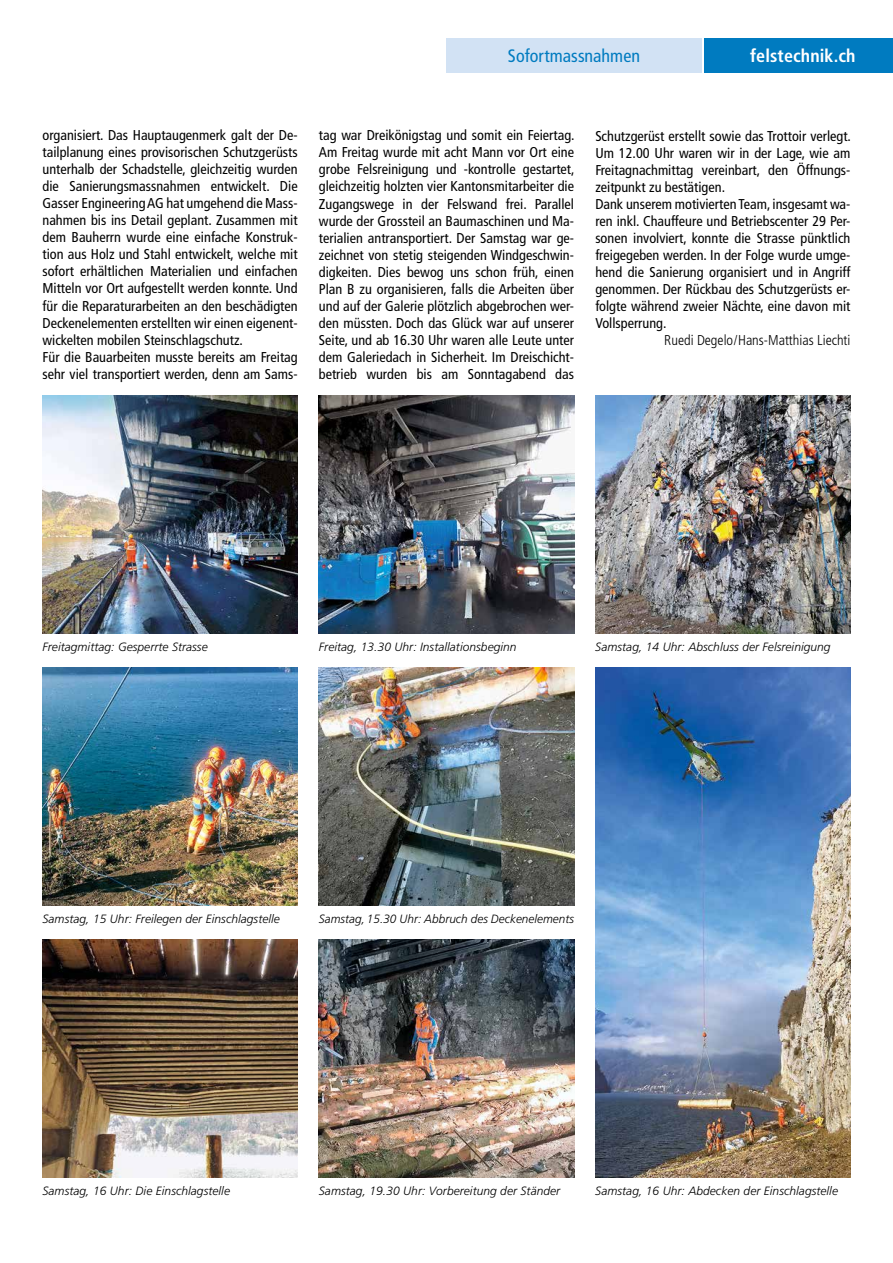
<style>
.page{position:relative;width:893px;height:1263px;background:#fff}
.page>*{position:absolute;margin:0;border:0;box-sizing:border-box;transform-origin:0 0}
.t1{font:condensed 18px "Frutiger";letter-spacing:.005em;color:#007bc0}
.t2{font:700 condensed 18px "Frutiger";letter-spacing:.005em;color:#fff}
.t3{font:condensed 14.25px/17px "Frutiger";color:#000}
.t4{font:300 condensed 14.25px "Frutiger";color:#000}
.t5{font:italic 300 12px "Frutiger";letter-spacing:.005em;color:#000}
</style>
<div class="page">
<div style="left:446px;top:38px;width:256px;height:34px;background:#d2e2f4"></div>
<div style="left:704px;top:38px;width:189px;height:34px;background:#007bc0"></div>
<img style="left:43px;top:395px;width:255px;height:239px">
<img style="left:595px;top:668px;width:255px;height:510px">
<img style="left:43px;top:668px;width:255px;height:238px">
<img style="left:319px;top:395px;width:255px;height:239px">
<img style="left:319px;top:940px;width:255px;height:238px">
<img style="left:319px;top:668px;width:255px;height:238px">
<img style="left:595px;top:395px;width:255px;height:239px">
<img style="left:43px;top:940px;width:255px;height:238px">
<p class="t1" style="left:508px;top:45px;width:134px">Sofortmassnahmen</p>
<p class="t2" style="left:750px;top:45px;width:107px">felstechnik.ch</p>
<p class="t3" style="left:43px;top:127px;width:257px">organisiert. Das Hauptaugenmerk galt der De&shy;tailplanung eines provisorischen Schutzgerüsts unterhalb der Schadstelle, gleichzeitig wurden die Sanierungsmassnahmen entwickelt. Die Gasser Engineering AG hat umgehend die Mass&shy;nahmen bis ins Detail geplant. Zusammen mit dem Bauherrn wurde eine einfache Konstruk&shy;tion aus Holz und Stahl entwickelt, welche mit sofort erhältlichen Materialien und einfachen Mitteln vor Ort aufgestellt werden konnte. Und für die Reparaturarbeiten an den beschädigten Deckenelementen erstellten wir einen eigenent&shy;wickelten mobilen Steinschlagschutz.<br>Für die Bauarbeiten musste bereits am Freitag sehr viel transportiert werden, denn am Sams-</p>
<p class="t3" style="left:319px;top:127px;width:257px;text-align:justify">tag war Dreikönigstag und somit ein Feiertag.<br>Am Freitag wurde mit acht Mann vor Ort eine grobe Felsreinigung und -kontrolle gestartet, gleichzeitig holzten vier Kantonsmitarbeiter die Zugangswege in der Felswand frei. Parallel wurde der Grossteil an Baumaschinen und Ma&shy;terialien antransportiert. Der Samstag war ge&shy;zeichnet von stetig steigenden Windgeschwin&shy;digkeiten. Dies bewog uns schon früh, einen Plan B zu organisieren, falls die Arbeiten über und auf der Galerie plötzlich abgebrochen wer&shy;den müssten. Doch das Glück war auf unserer Seite, und ab 16.30 Uhr waren alle Leute unter dem Galeriedach in Sicherheit. Im Dreischicht&shy;betrieb wurden bis am Sonntagabend das</p>
<p class="t3" style="left:595px;top:127px;width:257px">Schutzgerüst erstellt sowie das Trottoir verlegt.<br>Um 12.00 Uhr waren wir in der Lage, wie am Freitagnachmittag vereinbart, den Öffnungs&shy;zeitpunkt zu bestätigen.<br>Dank unserem motivierten Team, insgesamt wa&shy;ren inkl. Chauffeure und Betriebscenter 29 Per&shy;sonen involviert, konnte die Strasse pünktlich freigegeben werden. In der Folge wurde umge&shy;hend die Sanierung organisiert und in Angriff genommen. Der Rückbau des Schutzgerüsts er&shy;folgte während zweier Nächte, eine davon mit Vollsperrung.</p>
<p class="t4" style="left:664px;top:332px;width:188px">Ruedi Degelo/Hans-Matthias Liechti</p>
<p class="t5" style="left:43px;top:640px;width:167px">Freitagmittag: Gesperrte Strasse</p>
<p class="t5" style="left:319px;top:640px;width:199px">Freitag, 13.30 Uhr: Installationsbeginn</p>
<p class="t5" style="left:595px;top:640px;width:237px">Samstag, 14 Uhr: Abschluss der Felsreinigung</p>
<p class="t5" style="left:43px;top:912px;width:239px">Samstag, 15 Uhr: Freilegen der Einschlagstelle</p>
<p class="t5" style="left:319px;top:912px;width:257px">Samstag, 15.30 Uhr: Abbruch des Deckenelements</p>
<p class="t5" style="left:43px;top:1184px;width:189px">Samstag, 16 Uhr: Die Einschlagstelle</p>
<p class="t5" style="left:319px;top:1184px;width:243px">Samstag, 19.30 Uhr: Vorbereitung der Ständer</p>
<p class="t5" style="left:595px;top:1184px;width:244px">Samstag, 16 Uhr: Abdecken der Einschlagstelle</p>
</div>
